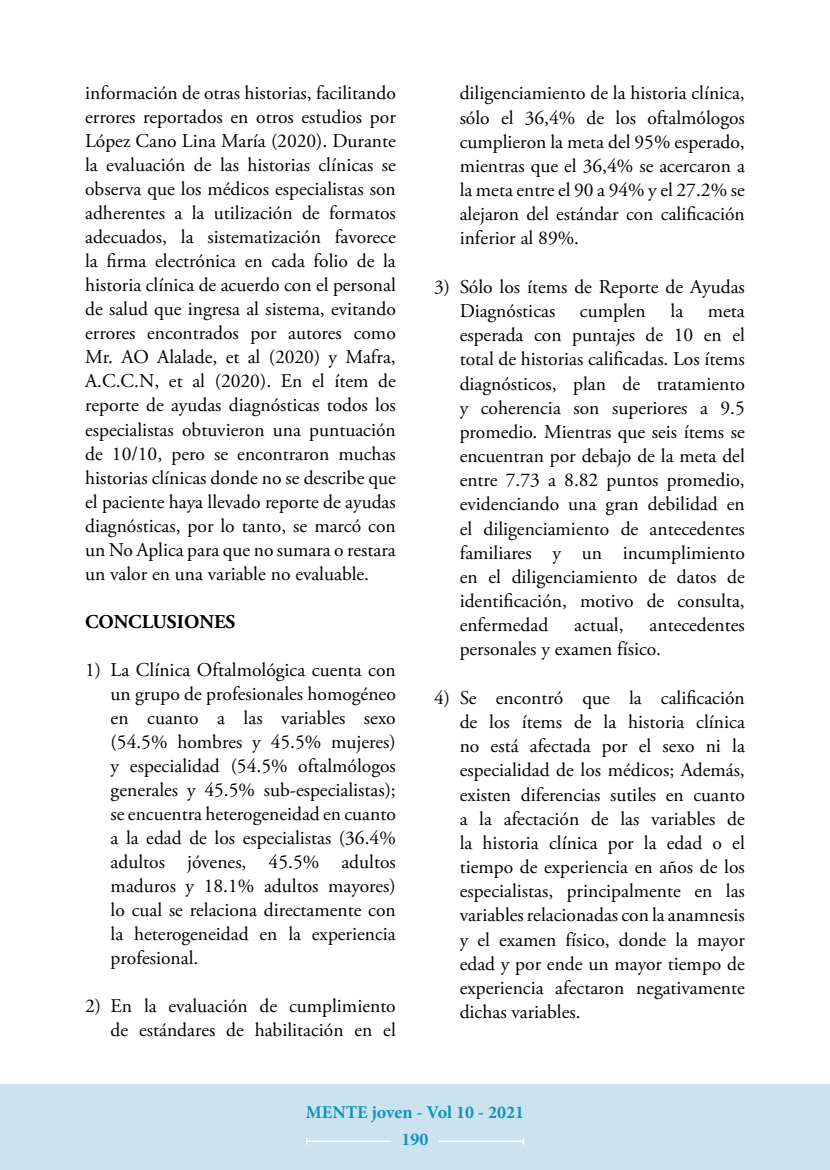
<style>
.page{position:relative;width:830px;height:1170px;background:#fff}
.page>*{position:absolute;margin:0;border:0;box-sizing:border-box;transform-origin:0 0}
.t1{font:19.5px/24.2px "Adobe Garamond Pro";color:#000;text-align:justify}
.t2{font:700 19.5px "Adobe Garamond Pro";color:#000}
.t3{font:700 18px/26.5px "Minion Pro";color:#1192b8;text-align:center}
</style>
<div class="page">
<div style="left:0;top:1084px;width:829px;height:85px;background:#cbe3f1"></div>
<hr style="left:306px;top:1140px;width:85px;height:1px;background:#fff">
<hr style="left:438px;top:1140px;width:85px;height:1px;background:#fff">
<p class="t1" style="left:85px;top:82px;width:312px">información de otras historias, facilitando errores reportados en otros estudios por López Cano Lina María (2020). Durante la evaluación de las historias clínicas se observa que los médicos especialistas son adherentes a la utilización de formatos adecuados, la sistematización favorece la firma electrónica en cada folio de la historia clínica de acuerdo con el personal de salud que ingresa al sistema, evitando errores encontrados por autores como Mr. AO Alalade, et al (2020) y Mafra, A.C.C.N, et al (2020). En el ítem de reporte de ayudas diagnósticas todos los especialistas obtuvieron una puntuación de 10/10, pero se encontraron muchas historias clínicas donde no se describe que el paciente haya llevado reporte de ayudas diagnósticas, por lo tanto, se marcó con un No Aplica para que no sumara o restara un valor en una variable no evaluable.</p>
<p class="t2" style="left:85px;top:610px;width:152px">CONCLUSIONES</p>
<p class="t1" style="left:111px;top:658px;width:286px;text-indent:-26px">1) La Clínica Oftalmológica cuenta con un grupo de profesionales homogéneo en cuanto a las variables sexo (54.5% hombres y 45.5% mujeres) y especialidad (54.5% oftalmólogos generales y 45.5% sub-especialistas); se encuentra heterogeneidad en cuanto a la edad de los especialistas (36.4% adultos jóvenes, 45.5% adultos maduros y 18.1% adultos mayores) lo cual se relaciona directamente con la heterogeneidad en la experiencia profesional.</p>
<p class="t1" style="left:85px;top:994px;width:312px;text-align:right">2) En la evaluación de cumplimiento de estándares de habilitación en el</p>
<p class="t1" style="left:459px;top:82px;width:286px">diligenciamiento de la historia clínica, sólo el 36,4% de los oftalmólogos cumplieron la meta del 95% esperado, mientras que el 36,4% se acercaron a la meta entre el 90 a 94% y el 27.2% se alejaron del estándar con calificación inferior al 89%.</p>
<p class="t1" style="left:459px;top:275px;width:286px;text-indent:-26px">3) Sólo los ítems de Reporte de Ayudas<br>Diagnósticas</p>
<p class="t1" style="left:579px;top:299px;width:67px">cumplen</p>
<p class="t1" style="left:670px;top:299px;width:14px">la</p>
<p class="t1" style="left:459px;top:299px;width:286px;text-indent:248px">meta esperada con puntajes de 10 en el total de historias calificadas. Los ítems diagnósticos, plan de tratamiento y coherencia son superiores a 9.5 promedio. Mientras que seis ítems se encuentran por debajo de la meta del entre 7.73 a 8.82 puntos promedio, evidenciando una gran debilidad en el diligenciamiento de antecedentes familiares y un incumplimiento en el diligenciamiento de datos de identificación, motivo de consulta, enfermedad</p>
<p class="t1" style="left:459px;top:613px;width:286px;text-indent:190px">antecedentes personales y examen físico.</p>
<p class="t1" style="left:459px;top:686px;width:286px;text-indent:-26px">4) Se encontró que la calificación de los ítems de la historia clínica no está afectada por el sexo ni la especialidad de los médicos; Además, existen diferencias sutiles en cuanto a la afectación de las variables de la historia clínica por la edad o el tiempo de experiencia en años de los especialistas, principalmente en las variables relacionadas con la anamnesis y el examen físico, donde la mayor edad y por ende un mayor tiempo de experiencia afectaron negativamente dichas variables.</p>
<p class="t1" style="left:574px;top:613px;width:51px">actual,</p>
<p class="t3" style="left:306px;top:1098px;width:219px">MENTE joven - Vol 10 - 2021<br>190</p>
</div>
